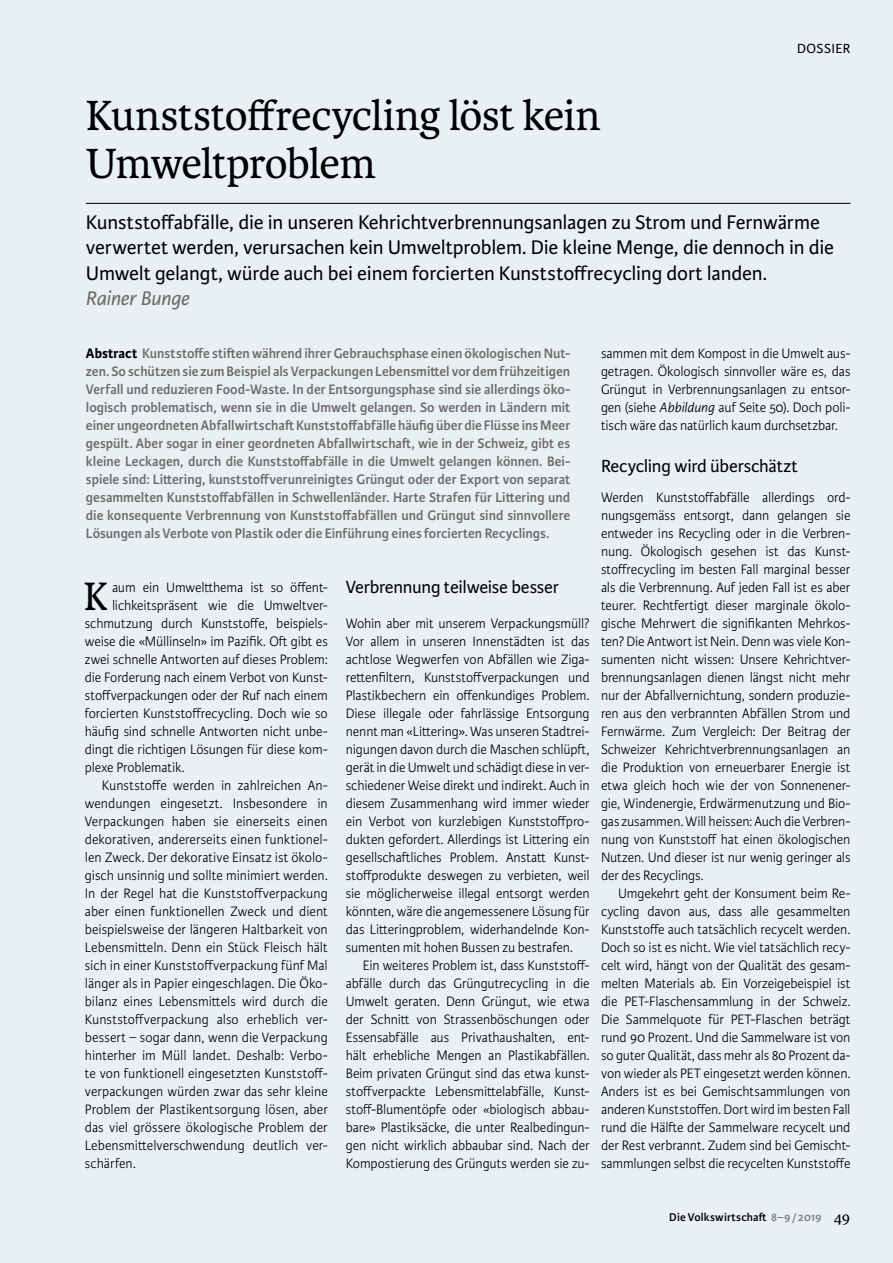
<style>
.page{position:relative;width:893px;height:1263px;background:#e8f0f3}
.page>*{position:absolute;margin:0;border:0;box-sizing:border-box;transform-origin:0 0}
.t1{font:45px/48px "Karmina";letter-spacing:-.015em;color:#000}
.t2{font:42.3px "Karmina";color:#000;scale:.96 1}
.t3{font:21px/25.5px "Karmina Sans";letter-spacing:-.005em;color:#000}
.t4{font:italic 21px "Karmina Sans";letter-spacing:-.005em;color:#6d6966}
.t5{font:18.75px "Karmina Sans";letter-spacing:-.015em;color:#000}
.t6{font:600 14.7px/18px "Karmina Sans";color:#6d6966;text-align:justify}
.t7{font:300 14.55px/18px "Karmina Sans";color:#000;text-align:justify;scale:.96 1}
.t8{font:14.1px "Karmina Sans";letter-spacing:.03em;color:#000}
.t9{font:600 12px "Karmina Sans";letter-spacing:.01em;color:#000}
.s1{font-weight:700;color:#000}
.s2{font-style:italic}
.s3{color:#817e7b}
.s4{font-family:"Karmina";font-weight:400;font-size:16.5px}
</style>
<div class="page">
<hr style="left:86px;top:203px;width:764px;height:1px;background:#000">
<p class="t8" style="left:797px;top:41px;width:55px">DOSSIER</p>
<h1 class="t1" style="left:86px;top:92px;width:516px">Kunststoffrecycling löst kein<br>Umweltproblem</h1>
<p class="t3" style="left:86px;top:209px;width:750px">Kunststoffabfälle, die in unseren Kehrichtverbrennungsanlagen zu Strom und Fernwärme verwertet werden, verursachen kein Umweltproblem. Die kleine Menge, die dennoch in die<br>Umwelt gelangt, würde auch bei einem forcierten Kunststoffrecycling dort landen.</p>
<h3 class="t4" style="left:86px;top:287px;width:105px">Rainer Bunge</h3>
<p class="t6" style="left:86px;top:345px;width:486px"><span class="s1">Abstract</span> Kunststoffe stiften während ihrer Gebrauchsphase einen ökologischen Nut&shy;zen. So schützen sie zum Beispiel als Verpackungen Lebensmittel vor dem frühzeitigen Verfall und reduzieren Food-Waste. In der Entsorgungsphase sind sie allerdings öko&shy;logisch problematisch, wenn sie in die Umwelt gelangen. So werden in Ländern mit einer ungeordneten Abfallwirtschaft Kunststoffabfälle häufig über die Flüsse ins Meer gespült. Aber sogar in einer geordneten Abfallwirtschaft, wie in der Schweiz, gibt es kleine Leckagen, durch die Kunststoffabfälle in die Umwelt gelangen können. Bei&shy;spiele sind: Littering, kunststoffverunreinigtes Grüngut oder der Export von separat gesammelten Kunststoffabfällen in Schwellenländer. Harte Strafen für Littering und die konsequente Verbrennung von Kunststoffabfällen und Grüngut sind sinnvollere Lösungen als Verbote von Plastik oder die Einführung eines forcierten Recyclings.</p>
<p class="t5" style="left:346px;top:576px;width:215px">Verbrennung teilweise besser</p>
<p class="t7" style="left:346px;top:615px;width:255px">Wohin aber mit unserem Verpackungsmüll?<br>Vor allem in unseren Innenstädten ist das achtlose Wegwerfen von Abfällen wie Ziga&shy;rettenfiltern, Kunststoffverpackungen und Plastikbechern ein offenkundiges Problem.<br>Diese illegale oder fahrlässige Entsorgung nennt man «Littering». Was unseren Stadtrei&shy;nigungen davon durch die Maschen schlüpft, gerät in die Umwelt und schädigt diese in ver&shy;schiedener Weise direkt und indirekt. Auch in diesem Zusammenhang wird immer wieder ein Verbot von kurzlebigen Kunststoffpro&shy;dukten gefordert. Allerdings ist Littering ein gesellschaftliches Problem. Anstatt Kunst&shy;stoffprodukte deswegen zu verbieten, weil sie möglicherweise illegal entsorgt werden könnten, wäre die angemessenere Lösung für das Litteringproblem, widerhandelnde Kon&shy;sumenten mit hohen Bussen zu bestrafen.</p>
<p class="t7" style="left:346px;top:957px;width:255px;text-indent:17px">Ein weiteres Problem ist, dass Kunststoff&shy;abfälle durch das Grüngutrecycling in die Umwelt geraten. Denn Grüngut, wie etwa der Schnitt von Strassenböschungen oder Essensabfälle aus Privathaushalten, ent&shy;hält erhebliche Mengen an Plastikabfällen.<br>Beim privaten Grüngut sind das etwa kunst&shy;stoffverpackte Lebensmittelabfälle, Kunst&shy;stoff-Blumentöpfe oder «biologisch abbau&shy;bare» Plastiksäcke, die unter Realbedingun&shy;gen nicht wirklich abbaubar sind. Nach der Kompostierung des Grünguts werden sie zu-</p>
<h2 class="t2" style="left:84px;top:573px;width:26px">K</h2>
<p class="t7" style="left:112px;top:579px;width:226px">aum ein Umweltthema ist so öffent-</p>
<p class="t7" style="left:112px;top:597px;width:226px">lichkeitspräsent wie die Umweltver-</p>
<p class="t7" style="left:85px;top:615px;width:255px">schmutzung durch Kunststoffe, beispiels-</p>
<p class="t7" style="left:85px;top:633px;width:255px">weise die «Müllinseln» im Pazifik. Oft gibt es</p>
<p class="t7" style="left:85px;top:651px;width:254px">zwei schnelle Antworten auf dieses Problem:</p>
<p class="t7" style="left:85px;top:669px;width:255px">die Forderung nach einem Verbot von Kunst-</p>
<p class="t7" style="left:85px;top:687px;width:254px">stoffverpackungen oder der Ruf nach einem</p>
<p class="t7" style="left:85px;top:705px;width:255px">forcierten Kunststoffrecycling. Doch wie so</p>
<p class="t7" style="left:85px;top:723px;width:255px">häufig sind schnelle Antworten nicht unbe-</p>
<p class="t7" style="left:85px;top:741px;width:255px">dingt die richtigen Lösungen für diese kom-</p>
<p class="t7" style="left:85px;top:759px;width:106px">plexe Problematik.</p>
<p class="t7" style="left:102px;top:777px;width:237px">Kunststoffe werden in zahlreichen An-</p>
<p class="t7" style="left:85px;top:795px;width:255px">wendungen eingesetzt. Insbesondere in</p>
<p class="t7" style="left:85px;top:813px;width:255px">Verpackungen haben sie einerseits einen</p>
<p class="t7" style="left:85px;top:831px;width:255px">dekorativen, andererseits einen funktionel-</p>
<p class="t7" style="left:85px;top:849px;width:255px">len Zweck. Der dekorative Einsatz ist ökolo-</p>
<p class="t7" style="left:85px;top:867px;width:255px">gisch unsinnig und sollte minimiert werden.</p>
<p class="t7" style="left:85px;top:885px;width:255px">In der Regel hat die Kunststoffverpackung</p>
<p class="t7" style="left:85px;top:903px;width:255px">aber einen funktionellen Zweck und dient</p>
<p class="t7" style="left:85px;top:921px;width:255px">beispielsweise der längeren Haltbarkeit von</p>
<p class="t7" style="left:85px;top:939px;width:255px">Lebensmitteln. Denn ein Stück Fleisch hält</p>
<p class="t7" style="left:85px;top:957px;width:255px">sich in einer Kunststoffverpackung fünf Mal</p>
<p class="t7" style="left:85px;top:975px;width:255px">länger als in Papier eingeschlagen. Die Öko-</p>
<p class="t7" style="left:85px;top:993px;width:255px">bilanz eines Lebensmittels wird durch die</p>
<p class="t7" style="left:85px;top:1011px;width:255px">Kunststoffverpackung also erheblich ver-</p>
<p class="t7" style="left:85px;top:1029px;width:255px">bessert – sogar dann, wenn die Verpackung</p>
<p class="t7" style="left:85px;top:1047px;width:255px">hinterher im Müll landet. Deshalb: Verbo-</p>
<p class="t7" style="left:85px;top:1065px;width:255px">te von funktionell eingesetzten Kunststoff-</p>
<p class="t7" style="left:85px;top:1083px;width:255px">verpackungen würden zwar das sehr kleine</p>
<p class="t7" style="left:85px;top:1101px;width:255px">Problem der Plastikentsorgung lösen, aber</p>
<p class="t7" style="left:85px;top:1119px;width:255px">das viel grössere ökologische Problem der</p>
<p class="t7" style="left:85px;top:1137px;width:255px">Lebensmittelverschwendung deutlich ver-</p>
<p class="t7" style="left:85px;top:1155px;width:55px">schärfen.</p>
<p class="t7" style="left:601px;top:345px;width:261px">sammen mit dem Kompost in die Umwelt aus&shy;getragen. Ökologisch sinnvoller wäre es, das Grüngut in Verbrennungsanlagen zu entsor&shy;gen (siehe <span class="s2">Abbildung</span> auf Seite 50). Doch poli&shy;tisch wäre das natürlich kaum durchsetzbar.</p>
<p class="t5" style="left:601px;top:456px;width:198px">Recycling wird überschätzt</p>
<p class="t7" style="left:601px;top:489px;width:261px">Werden Kunststoffabfälle allerdings ord&shy;nungsgemäss entsorgt, dann gelangen sie entweder ins Recycling oder in die Verbren&shy;nung. Ökologisch gesehen ist das Kunst&shy;stoffrecycling im besten Fall marginal besser als die Verbrennung. Auf jeden Fall ist es aber teurer. Rechtfertigt dieser marginale ökolo&shy;gische Mehrwert die signifikanten Mehrkos&shy;ten? Die Antwort ist Nein. Denn was viele Kon&shy;sumenten nicht wissen: Unsere Kehrichtver&shy;brennungsanlagen dienen längst nicht mehr nur der Abfallvernichtung, sondern produzie&shy;ren aus den verbrannten Abfällen Strom und Fernwärme. Zum Vergleich: Der Beitrag der Schweizer Kehrichtverbrennungsanlagen an die Produktion von erneuerbarer Energie ist etwa gleich hoch wie der von Sonnenener&shy;gie, Windenergie, Erdwärmenutzung und Bio&shy;gas zusammen. Will heissen: Auch die Verbren&shy;nung von Kunststoff hat einen ökologischen Nutzen. Und dieser ist nur wenig geringer als der des Recyclings.</p>
<p class="t7" style="left:601px;top:885px;width:261px;text-indent:17px">Umgekehrt geht der Konsument beim Re&shy;cycling davon aus, dass alle gesammelten Kunststoffe auch tatsächlich recycelt werden.<br>Doch so ist es nicht. Wie viel tatsächlich recy&shy;celt wird, hängt von der Qualität des gesam&shy;melten Materials ab. Ein Vorzeigebeispiel ist die PET-Flaschensammlung in der Schweiz.<br>Die Sammelquote für PET-Flaschen beträgt rund 90 Prozent. Und die Sammelware ist von so guter Qualität, dass mehr als 80 Prozent da&shy;von wieder als PET eingesetzt werden können.<br>Anders ist es bei Gemischtsammlungen von anderen Kunststoffen. Dort wird im besten Fall rund die Hälfte der Sammelware recycelt und der Rest verbrannt. Zudem sind bei Gemischt&shy;sammlungen selbst die recycelten Kunststoffe</p>
<p class="t9" style="left:669px;top:1210px;width:183px">Die Volkswirtschaft <span class="s3">8–9/2019</span> <span class="s4">49</span></p>
</div>
